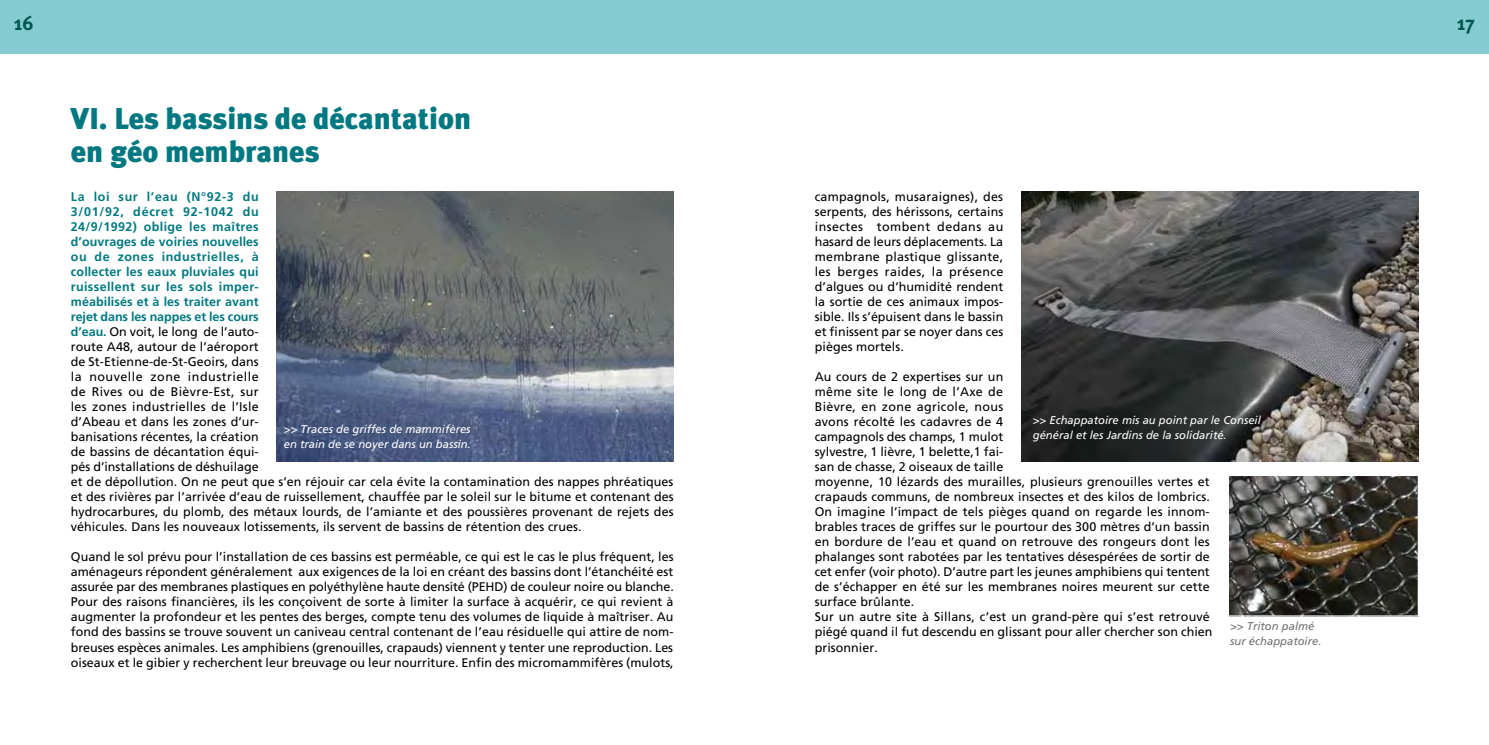
<style>
.page{position:relative;width:1489px;height:745px;background:#fff}
.page>*{position:absolute;margin:0;border:0;box-sizing:border-box;transform-origin:0 0}
.t1{font:900 30px/32.5px "Meta Plus";color:#007881}
.t2{font:700 20px "Meta Plus";color:#005750}
.t3{font:12.5px/15px "Frutiger";letter-spacing:.005em;color:#000}
.t4{font:italic 11.25px/15px "Frutiger";color:#fff}
.t5{font:italic 11.25px/15px "Frutiger";color:#707172}
.s1{font-weight:700;color:#007881}
</style>
<div class="page">
<div style="left:744px;top:0;width:744px;height:53px;background:#85ccd2"></div>
<div style="left:0;top:0;width:744px;height:53px;background:#85ccd2"></div>
<img style="left:1021px;top:191px;width:396px;height:270px">
<img style="left:276px;top:191px;width:397px;height:270px">
<img style="left:1229px;top:476px;width:187px;height:138px">
<div style="left:1227px;top:474px;width:191px;height:142px;border:1px solid #fff"></div>
<h2 class="t2" style="left:14px;top:11px;width:21px">16</h2>
<h2 class="t2" style="left:1457px;top:11px;width:19px">17</h2>
<h1 class="t1" style="left:71px;top:102px;width:402px">VI. Les bassins de décantation en géo membranes</h1>
<p class="t3" style="left:71px;top:189px;width:604px"><span class="s1">La loi sur l’eau (N°92-3 du<br>3/01/92, décret 92-1042 du<br>24/9/1992) oblige les maîtres<br>d’ouvrages de voiries nouvelles<br>ou de zones industrielles, à<br>collecter les eaux pluviales qui<br>ruissellent sur les sols imper-<br>méabilisés et à les traiter avant<br>rejet dans les nappes et les cours<br>d’eau.</span> On voit, le long de l’auto-<br>route A48, autour de l’aéroport<br>de St-Etienne-de-St-Geoirs, dans<br>la nouvelle zone industrielle<br>de Rives ou de Bièvre-Est, sur<br>les zones industrielles de l’Isle<br>d’Abeau et dans les zones d’ur-<br>banisations récentes, la création<br>de bassins de décantation équi-<br>pés d’installations de déshuilage<br>et de dépollution. On ne peut que s’en réjouir car cela évite la contamination des nappes phréatiques et des rivières par l’arrivée d’eau de ruissellement, chauffée par le soleil sur le bitume et contenant des hydrocarbures, du plomb, des métaux lourds, de l’amiante et des poussières provenant de rejets des véhicules. Dans les nouveaux lotissements, ils servent de bassins de rétention des crues.</p>
<p class="t3" style="left:71px;top:549px;width:604px;text-align:justify">Quand le sol prévu pour l’installation de ces bassins est perméable, ce qui est le cas le plus fréquent, les aménageurs répondent généralement aux exigences de la loi en créant des bassins dont l’étanchéité est assurée par des membranes plastiques en polyéthylène haute densité (PEHD) de couleur noire ou blanche.<br>Pour des raisons financières, ils les conçoivent de sorte à limiter la surface à acquérir, ce qui revient à augmenter la profondeur et les pentes des berges, compte tenu des volumes de liquide à maîtriser. Au fond des bassins se trouve souvent un caniveau central contenant de l’eau résiduelle qui attire de nom&shy;breuses espèces animales. Les amphibiens (grenouilles, crapauds) viennent y tenter une reproduction. Les oiseaux et le gibier y recherchent leur breuvage ou leur nourriture. Enfin des micromammifères (mulots,</p>
<p class="t3" style="left:814px;top:189px;width:190px;text-align:justify">campagnols, musaraignes), des serpents, des hérissons, certains insectes tombent dedans au hasard de leurs déplacements. La membrane plastique glissante, les berges raides, la présence d’algues ou d’humidité rendent la sortie de ces animaux impos&shy;sible. Ils s’épuisent dans le bassin et finissent par se noyer dans ces pièges mortels.</p>
<p class="t3" style="left:814px;top:369px;width:399px">Au cours de 2 expertises sur un<br>même site le long de l’Axe de<br>Bièvre, en zone agricole, nous<br>avons récolté les cadavres de 4<br>campagnols des champs, 1 mulot<br>sylvestre, 1 lièvre, 1 belette,1 fai-<br>san de chasse, 2 oiseaux de taille<br>moyenne, 10 lézards des murailles, plusieurs grenouilles vertes et crapauds communs, de nombreux insectes et des kilos de lombrics.<br>On imagine l’impact de tels pièges quand on regarde les innom&shy;brables traces de griffes sur le pourtour des 300 mètres d’un bassin en bordure de l’eau et quand on retrouve des rongeurs dont les phalanges sont rabotées par les tentatives désespérées de sortir de cet enfer (voir photo). D’autre part les jeunes amphibiens qui tentent de s’échapper en été sur les membranes noires meurent sur cette surface brûlante.<br>Sur un autre site à Sillans, c’est un grand-père qui s’est retrouvé piégé quand il fut descendu en glissant pour aller chercher son chien prisonnier.</p>
<p class="t4" style="left:284px;top:421px;width:188px">&gt;&gt; Traces de griffes de mammifères en train de se noyer dans un bassin.</p>
<p class="t4" style="left:1032px;top:413px;width:229px">&gt;&gt; Echappatoire mis au point par le Conseil général et les Jardins de la solidarité.</p>
<p class="t5" style="left:1230px;top:618px;width:93px">&gt;&gt; Triton palmé sur échappatoire.</p>
</div>
